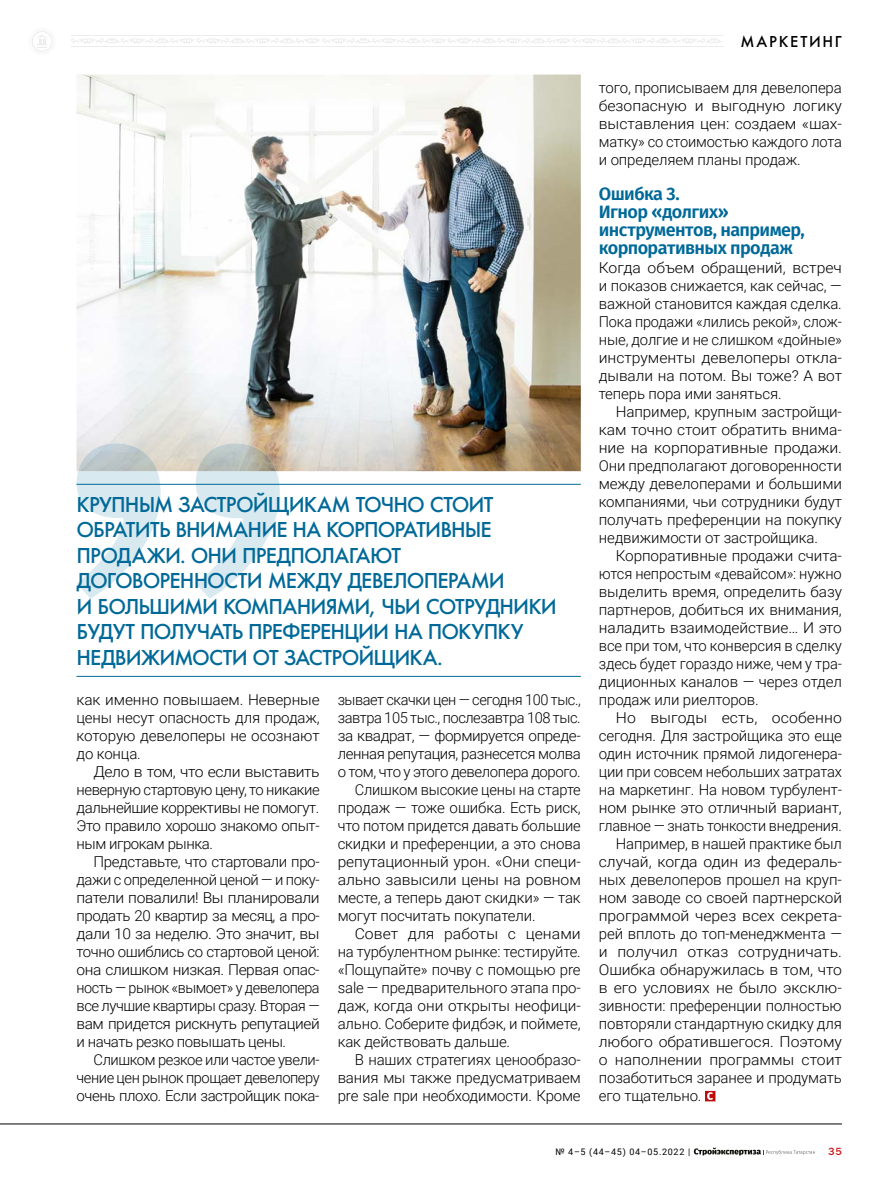
<style>
.page{position:relative;width:893px;height:1191px;background:#fff}
.page>*{position:absolute;margin:0;border:0;box-sizing:border-box;transform-origin:0 0}
.t1{font:22.5px/25.5px "Futura Medium C";letter-spacing:-.04em;color:#006998}
.t2{font:600 18px/18px "Fira Sans";letter-spacing:-.03em;color:#006998}
.t3{font:16.5px "Futura Medium C";letter-spacing:.105em;color:#000}
.t4{font:300 15px/18px "Roboto";letter-spacing:-.01em;color:#000;text-align:justify}
.t5{font:300 15px/18px "Roboto";letter-spacing:-.01em;color:#000;text-align:justify;scale:1.05 1}
.t6{font:300 15px "Roboto";letter-spacing:-.03em;color:#000}
.t7{font:300 15px "Roboto";letter-spacing:-.01em;color:#000;scale:.96 1}
.t8{font:300 15px "Roboto";letter-spacing:.01em;color:#000;scale:1.05 1}
.t9{font:10.5px "Franklin Gothic Medium C";color:#cd171a}
.t10{font:9px "Roboto";letter-spacing:.075em;color:#000}
</style>
<div class="page">
<svg style="left:32px;top:31px;width:20px;height:21px"></svg>
<hr style="left:71px;top:35px;width:124px;height:1px;background:#ededed">
<hr style="left:71px;top:46px;width:124px;height:1px;background:#ededed">
<hr style="left:195px;top:35px;width:529px;height:1px;background:#ededed">
<hr style="left:195px;top:46px;width:529px;height:1px;background:#ededed">
<svg style="left:71px;top:38px;width:651px;height:5px"></svg>
<img style="left:77px;top:75px;width:504px;height:396px">
<svg style="left:194px;top:471px;width:86px;height:127px"></svg>
<img style="left:197px;top:443px;width:79px;height:28px">
<svg style="left:76px;top:471px;width:85px;height:127px"></svg>
<img style="left:78px;top:443px;width:79px;height:28px">
<hr style="left:77px;top:484px;width:504px;height:1px;background:#006998">
<hr style="left:77px;top:676px;width:504px;height:1px;background:#006998">
<svg style="left:705px;top:1091px;width:10px;height:10px"></svg>
<svg style="left:694px;top:1147px;width:121px;height:8px"></svg>
<hr style="left:0;top:1123px;width:842px;height:1px;background:#000">
<p class="t1" style="left:77px;top:491px;width:482px">КРУПНЫМ ЗАСТРОЙЩИКАМ ТОЧНО СТОИТ ОБРАТИТЬ ВНИМАНИЕ НА КОРПОРАТИВНЫЕ ПРОДАЖИ. ОНИ ПРЕДПОЛАГАЮТ ДОГОВОРЕННОСТИ МЕЖДУ ДЕВЕЛОПЕРАМИ<br>И БОЛЬШИМИ КОМПАНИЯМИ, ЧЬИ СОТРУДНИКИ БУДУТ ПОЛУЧАТЬ ПРЕФЕРЕНЦИИ НА ПОКУПКУ НЕДВИЖИМОСТИ ОТ ЗАСТРОЙЩИКА.</p>
<p class="t4" style="left:77px;top:690px;width:245px">как именно повышаем. Неверные цены несут опасность для продаж, которую девелоперы не осознают до конца.</p>
<p class="t5" style="left:77px;top:762px;width:233px;text-indent:17px">Дело в том, что если выставить неверную стартовую цену, то никакие дальнейшие коррективы не помогут.<br>Это правило хорошо знакомо опыт&shy;ным игрокам рынка.</p>
<p class="t4" style="left:77px;top:852px;width:245px;text-indent:17px">Представьте, что стартовали про&shy;дажи с определенной ценой — и поку&shy;патели повалили! Вы планировали продать 20 квартир за месяц, а про&shy;дали 10 за неделю. Это значит, вы точно ошиблись со стартовой ценой: она слишком низкая. Первая опас&shy;ность — рынок «вымоет» у девелопера все лучшие квартиры сразу. Вторая — вам придется рискнуть репутацией и начать резко повышать цены.</p>
<p class="t4" style="left:77px;top:1050px;width:245px;text-indent:17px">Слишком резкое или частое увели&shy;чение цен рынок прощает девелоперу очень плохо. Если застройщик пока-</p>
<p class="t6" style="left:338px;top:689px;width:245px">зывает скачки цен — сегодня 100 тыс.,</p>
<p class="t6" style="left:338px;top:707px;width:245px">завтра 105 тыс., послезавтра 108 тыс.</p>
<p class="t4" style="left:338px;top:726px;width:245px">за квадрат, — формируется опреде-</p>
<p class="t6" style="left:338px;top:743px;width:245px">ленная репутация, разнесется молва</p>
<p class="t6" style="left:338px;top:761px;width:245px">о том, что у этого девелопера дорого.</p>
<p class="t4" style="left:355px;top:780px;width:228px">Слишком высокие цены на старте</p>
<p class="t4" style="left:338px;top:798px;width:245px">продаж — тоже ошибка. Есть риск,</p>
<p class="t4" style="left:338px;top:816px;width:245px">что потом придется давать большие</p>
<p class="t4" style="left:338px;top:834px;width:245px">скидки и преференции, а это снова</p>
<p class="t4" style="left:338px;top:852px;width:245px">репутационный урон. «Они специ-</p>
<p class="t5" style="left:338px;top:870px;width:233px">ально завысили цены на ровном</p>
<p class="t4" style="left:338px;top:888px;width:245px">месте, а теперь дают скидки» — так</p>
<p class="t4" style="left:338px;top:906px;width:200px">могут посчитать покупатели.</p>
<p class="t5" style="left:355px;top:924px;width:217px">Совет для работы с ценами</p>
<p class="t4" style="left:338px;top:942px;width:245px">на турбулентном рынке: тестируйте.</p>
<p class="t4" style="left:338px;top:960px;width:245px">«Пощупайте» почву с помощью pre</p>
<p class="t4" style="left:338px;top:978px;width:245px">sale — предварительного этапа про-</p>
<p class="t4" style="left:338px;top:996px;width:245px">даж, когда они открыты неофици-</p>
<p class="t4" style="left:338px;top:1014px;width:245px">ально. Соберите фидбэк, и поймете,</p>
<p class="t4" style="left:338px;top:1032px;width:174px">как действовать дальше.</p>
<p class="t4" style="left:355px;top:1050px;width:228px">В наших стратегиях ценообразо-</p>
<p class="t4" style="left:338px;top:1068px;width:245px">вания мы также предусматриваем</p>
<p class="t4" style="left:338px;top:1086px;width:245px">pre sale при необходимости. Кроме</p>
<p class="t3" style="left:741px;top:32px;width:103px">МАРКЕТИНГ</p>
<p class="t4" style="left:599px;top:78px;width:245px">того, прописываем для девелопера безопасную и выгодную логику выставления цен: создаем «шах&shy;матку» со стоимостью каждого лота и определяем планы продаж.</p>
<p class="t2" style="left:599px;top:183px;width:208px">Ошибка 3.<br>Игнор «долгих» инструментов, например, корпоративных продаж</p>
<p class="t5" style="left:599px;top:258px;width:233px">Когда объем обращений, встреч и показов снижается, как сейчас, — важной становится каждая сделка.<br>Пока продажи «лились рекой», слож&shy;ные, долгие и не слишком «дойные» инструменты девелоперы откла&shy;дывали на потом. Вы тоже? А вот теперь пора ими заняться.</p>
<p class="t4" style="left:599px;top:402px;width:245px;text-indent:17px">Например, крупным застройщи&shy;кам точно стоит обратить внима&shy;ние на корпоративные продажи.<br>Они предполагают договоренности между девелоперами и большими компаниями, чьи сотрудники будут получать преференции на покупку недвижимости от застройщика.</p>
<p class="t4" style="left:599px;top:546px;width:245px;text-indent:17px">Корпоративные продажи счита&shy;ются непростым «девайсом»: нужно выделить время, определить базу партнеров, добиться их внимания, наладить взаимодействие… И это все при том, что конверсия в сделку здесь будет гораздо ниже, чем у тра&shy;диционных каналов — через отдел продаж или риелторов.</p>
<p class="t8" style="left:616px;top:707px;width:217px">Но выгоды есть, особенно</p>
<p class="t4" style="left:599px;top:726px;width:245px">сегодня. Для застройщика это еще</p>
<p class="t4" style="left:599px;top:744px;width:245px">один источник прямой лидогенера-</p>
<p class="t4" style="left:599px;top:762px;width:245px">ции при совсем небольших затратах</p>
<p class="t4" style="left:599px;top:780px;width:245px">на маркетинг. На новом турбулент-</p>
<p class="t4" style="left:599px;top:798px;width:245px">ном рынке это отличный вариант,</p>
<p class="t7" style="left:599px;top:815px;width:255px">главное — знать тонкости внедрения.</p>
<p class="t4" style="left:616px;top:834px;width:228px">Например, в нашей практике был</p>
<p class="t5" style="left:599px;top:852px;width:233px">случай, когда один из федераль-</p>
<p class="t4" style="left:599px;top:870px;width:245px">ных девелоперов прошел на круп-</p>
<p class="t4" style="left:599px;top:888px;width:245px">ном заводе со своей партнерской</p>
<p class="t5" style="left:599px;top:906px;width:233px">программой через всех секрета-</p>
<p class="t4" style="left:599px;top:924px;width:245px">рей вплоть до топ-менеджмента —</p>
<p class="t5" style="left:599px;top:942px;width:233px">и получил отказ сотрудничать.</p>
<p class="t5" style="left:599px;top:960px;width:233px">Ошибка обнаружилась в том, что</p>
<p class="t5" style="left:599px;top:978px;width:233px">в его условиях не было эксклю-</p>
<p class="t4" style="left:599px;top:996px;width:245px">зивности: преференции полностью</p>
<p class="t4" style="left:599px;top:1014px;width:245px">повторяли стандартную скидку для</p>
<p class="t5" style="left:599px;top:1032px;width:233px">любого обратившегося. Поэтому</p>
<p class="t5" style="left:599px;top:1050px;width:233px">о наполнении программы стоит</p>
<p class="t4" style="left:599px;top:1068px;width:245px">позаботиться заранее и продумать</p>
<p class="t4" style="left:599px;top:1086px;width:104px">его тщательно.</p>
<p class="t10" style="left:555px;top:1145px;width:136px">№ 4–5 (44–45) 04–05.2022 |</p>
<p class="t9" style="left:828px;top:1146px;width:15px">35</p>
</div>
